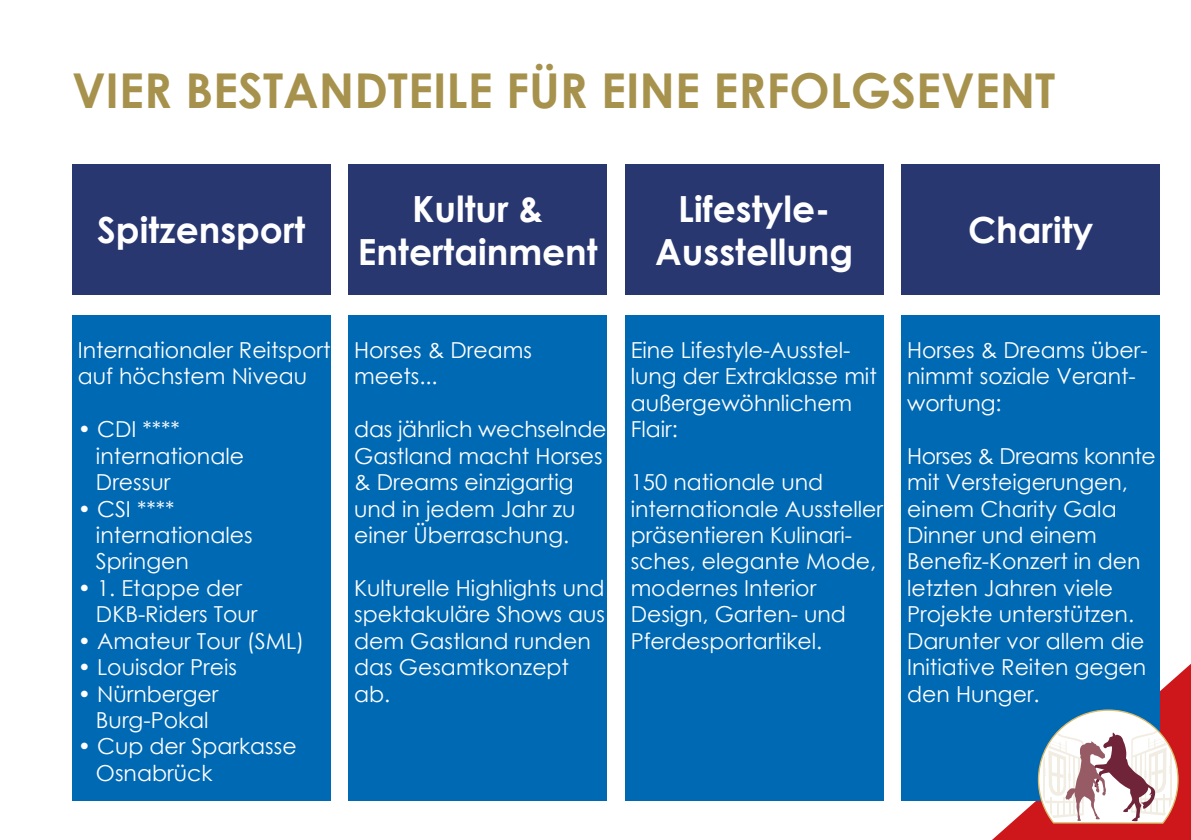
<style>
.page{position:relative;width:1191px;height:840px;background:#fff}
.page>*{position:absolute;margin:0;border:0;box-sizing:border-box;transform-origin:0 0}
.t1{font:700 48px "Century Gothic";color:#a7924d}
.t2{font:700 36px/43.2px "Century Gothic";color:#fff;text-align:center}
.t3{font:22px/26.4px "Century Gothic";color:#fff}
</style>
<div class="page">
<div style="left:72px;top:164px;width:258px;height:131px;background:#293771"></div>
<div style="left:348px;top:164px;width:259px;height:131px;background:#293771"></div>
<div style="left:625px;top:164px;width:258px;height:131px;background:#293771"></div>
<div style="left:901px;top:164px;width:259px;height:131px;background:#293771"></div>
<div style="left:72px;top:315px;width:258px;height:484px;background:#0069b4"></div>
<div style="left:348px;top:315px;width:259px;height:484px;background:#0069b4"></div>
<div style="left:625px;top:315px;width:258px;height:484px;background:#0069b4"></div>
<div style="left:901px;top:315px;width:259px;height:484px;background:#0069b4"></div>
<svg style="left:992px;top:663px;width:199px;height:176px"></svg>
<h1 class="t1" style="left:72px;top:54px;width:985px">VIER BESTANDTEILE FÜR EINE ERFOLGSEVENT</h1>
<h2 class="t2" style="left:97px;top:207px;width:210px">Spitzensport</h2>
<h2 class="t2" style="left:358px;top:185px;width:241px">Kultur &amp;<br>Entertainment</h2>
<h2 class="t2" style="left:655px;top:185px;width:199px">Lifestyle-<br>Ausstellung</h2>
<h2 class="t2" style="left:968px;top:207px;width:127px">Charity</h2>
<p class="t3" style="left:78px;top:336px;width:254px">Internationaler Reitsport auf höchstem Niveau</p>
<p class="t3" style="left:96px;top:415px;width:150px;text-indent:-18px">• CDI **** internationale<br>Dressur</p>
<p class="t3" style="left:96px;top:494px;width:158px;text-indent:-18px">• CSI **** internationales<br>Springen</p>
<p class="t3" style="left:96px;top:574px;width:163px;text-indent:-18px">• 1. Etappe der<br>DKB-Riders Tour</p>
<p class="t3" style="left:78px;top:626px;width:228px">• Amateur Tour (SML)</p>
<p class="t3" style="left:78px;top:653px;width:161px">• Louisdor Preis</p>
<p class="t3" style="left:78px;top:679px;width:142px;text-align:center">• Nürnberger<br>Burg-Pokal</p>
<p class="t3" style="left:96px;top:732px;width:202px;text-indent:-18px">• Cup der Sparkasse<br>Osnabrück</p>
<p class="t3" style="left:354px;top:336px;width:179px">Horses &amp; Dreams meets...</p>
<p class="t3" style="left:354px;top:415px;width:254px">das jährlich wechselnde<br>Gastland macht Horses &amp; Dreams einzigartig und in jedem Jahr zu einer Überraschung.</p>
<p class="t3" style="left:354px;top:574px;width:252px">Kulturelle Highlights und spektakuläre Shows aus dem Gastland runden das Gesamtkonzept ab.</p>
<p class="t3" style="left:630px;top:336px;width:248px">Eine Lifestyle-Ausstel&shy;lung der Extraklasse mit außergewöhnlichem<br>Flair:</p>
<p class="t3" style="left:630px;top:468px;width:254px">150 nationale und internationale Aussteller präsentieren Kulinari&shy;sches, elegante Mode, modernes Interior<br>Design, Garten- und<br>Pferdesportartikel.</p>
<p class="t3" style="left:907px;top:336px;width:242px">Horses &amp; Dreams über&shy;nimmt soziale Verant&shy;wortung:</p>
<p class="t3" style="left:907px;top:442px;width:250px">Horses &amp; Dreams konnte mit Versteigerungen, einem Charity Gala<br>Dinner und einem<br>Benefiz-Konzert in den letzten Jahren viele<br>Projekte unterstützen.<br>Darunter vor allem die<br>Initiative Reiten gegen den Hunger.</p>
</div>
